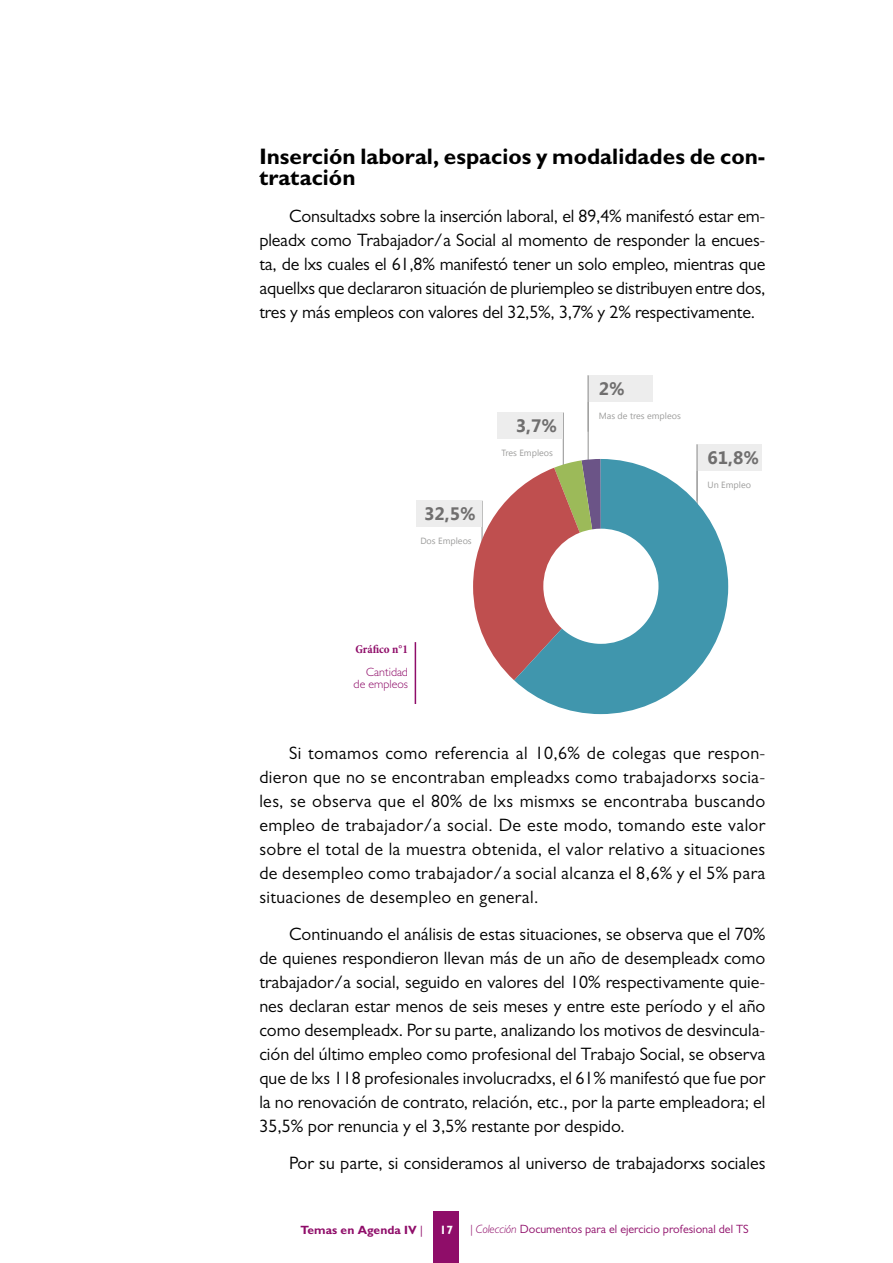
<style>
.page{position:relative;width:893px;height:1263px;background:#fff}
.page>*{position:absolute;margin:0;border:0;box-sizing:border-box;transform-origin:0 0}
.t1{font:700 22.5px/21px "Gill Sans MT Pro";color:#000}
.t2{font:18px/24px "Gill Sans MT Pro";color:#000;text-align:justify}
.t3{font:700 18px "Segoe UI";color:#706f6f}
.t4{font:12px "Gill Sans MT Pro";color:#8f0d69}
.t5{font:300 12px/12px "Gill Sans MT Pro";color:#8f0d69;text-align:right}
.t6{font:700 12px "Gill Sans MT Pro";color:#8f0d69}
.t7{font:700 condensed 12px "Minion Pro";color:#8f0d69}
.t8{font:700 12px "Gill Sans MT Pro";color:#fff}
.t9{font:9px "Segoe UI";color:#9d9d9c}
.s1{font-weight:400}
.s2{font-weight:300;font-style:italic}
</style>
<div class="page">
<div style="left:434px;top:1212px;width:25px;height:51px;background:#8f0d69"></div>
<hr style="left:415px;top:642px;width:1px;height:62px;background:#8f0d69">
<hr style="left:563px;top:412px;width:1px;height:57px;background:#9d9d9c">
<div style="left:497px;top:412px;width:66px;height:27px;background:#ededed"></div>
<div style="left:416px;top:501px;width:65px;height:26px;background:#ededed"></div>
<div style="left:588px;top:375px;width:65px;height:27px;background:#ededed"></div>
<div style="left:696px;top:444px;width:66px;height:27px;background:#ededed"></div>
<hr style="left:588px;top:375px;width:1px;height:102px;background:#9d9d9c">
<hr style="left:696px;top:444px;width:2px;height:102px;background:#9d9d9c">
<svg style="left:473px;top:493px;width:41px;height:187px"></svg>
<svg style="left:514px;top:459px;width:214px;height:255px"></svg>
<p class="t1" style="left:259px;top:146px;width:508px">Inserción laboral, espacios y modalidades de con&shy;tratación</p>
<p class="t2" style="left:259px;top:204px;width:508px;text-indent:30px">Consultadxs sobre la inserción laboral, el 89,4% manifestó estar em&shy;pleadx como Trabajador/a Social al momento de responder la encues&shy;ta, de lxs cuales el 61,8% manifestó tener un solo empleo, mientras que aquellxs que declararon situación de pluriempleo se distribuyen entre dos, tres y más empleos con valores del 32,5%, 3,7% y 2% respectivamente.</p>
<p class="t3" style="left:516px;top:412px;width:43px">3,7%</p>
<p class="t3" style="left:599px;top:375px;width:27px">2%</p>
<p class="t9" style="left:599px;top:409px;width:84px">Mas de tres empleos</p>
<p class="t9" style="left:501px;top:446px;width:53px">Tres Empleos</p>
<p class="t3" style="left:708px;top:444px;width:53px">61,8%</p>
<p class="t3" style="left:424px;top:501px;width:53px">32,5%</p>
<p class="t9" style="left:420px;top:534px;width:53px">Dos Empleos</p>
<p class="t7" style="left:355px;top:640px;width:54px">Gráfico n°1</p>
<p class="t5" style="left:354px;top:665px;width:56px">Cantidad de empleos</p>
<p class="t9" style="left:708px;top:478px;width:45px">Un Empleo</p>
<p class="t2" style="left:259px;top:741px;width:508px;text-indent:30px">Si tomamos como referencia al 10,6% de colegas que respon&shy;dieron que no se encontraban empleadxs como trabajadorxs socia&shy;les, se observa que el 80% de lxs mismxs se encontraba buscando empleo de trabajador/a social. De este modo, tomando este valor sobre el total de la muestra obtenida, el valor relativo a situaciones de desempleo como trabajador/a social alcanza el 8,6% y el 5% para situaciones de desempleo en general.</p>
<p class="t2" style="left:259px;top:921px;width:508px;text-indent:30px">Continuando el análisis de estas situaciones, se observa que el 70% de quienes respondieron llevan más de un año de desempleadx como trabajador/a social, seguido en valores del 10% respectivamente quie&shy;nes declaran estar menos de seis meses y entre este período y el año como desempleadx. Por su parte, analizando los motivos de desvincula&shy;ción del último empleo como profesional del Trabajo Social, se observa que de lxs 118 profesionales involucradxs, el 61% manifestó que fue por la no renovación de contrato, relación, etc., por la parte empleadora; el 35,5% por renuncia y el 3,5% restante por despido.</p>
<p class="t2" style="left:289px;top:1150px;width:478px">Por su parte, si consideramos al universo de trabajadorxs sociales</p>
<p class="t6" style="left:300px;top:1222px;width:124px">Temas en Agenda IV <span class="s1">|</span></p>
<p class="t8" style="left:440px;top:1222px;width:15px">17</p>
<p class="t4" style="left:470px;top:1222px;width:280px"><span class="s2">| Colección</span> Documentos para el ejercicio profesional del TS</p>
</div>
